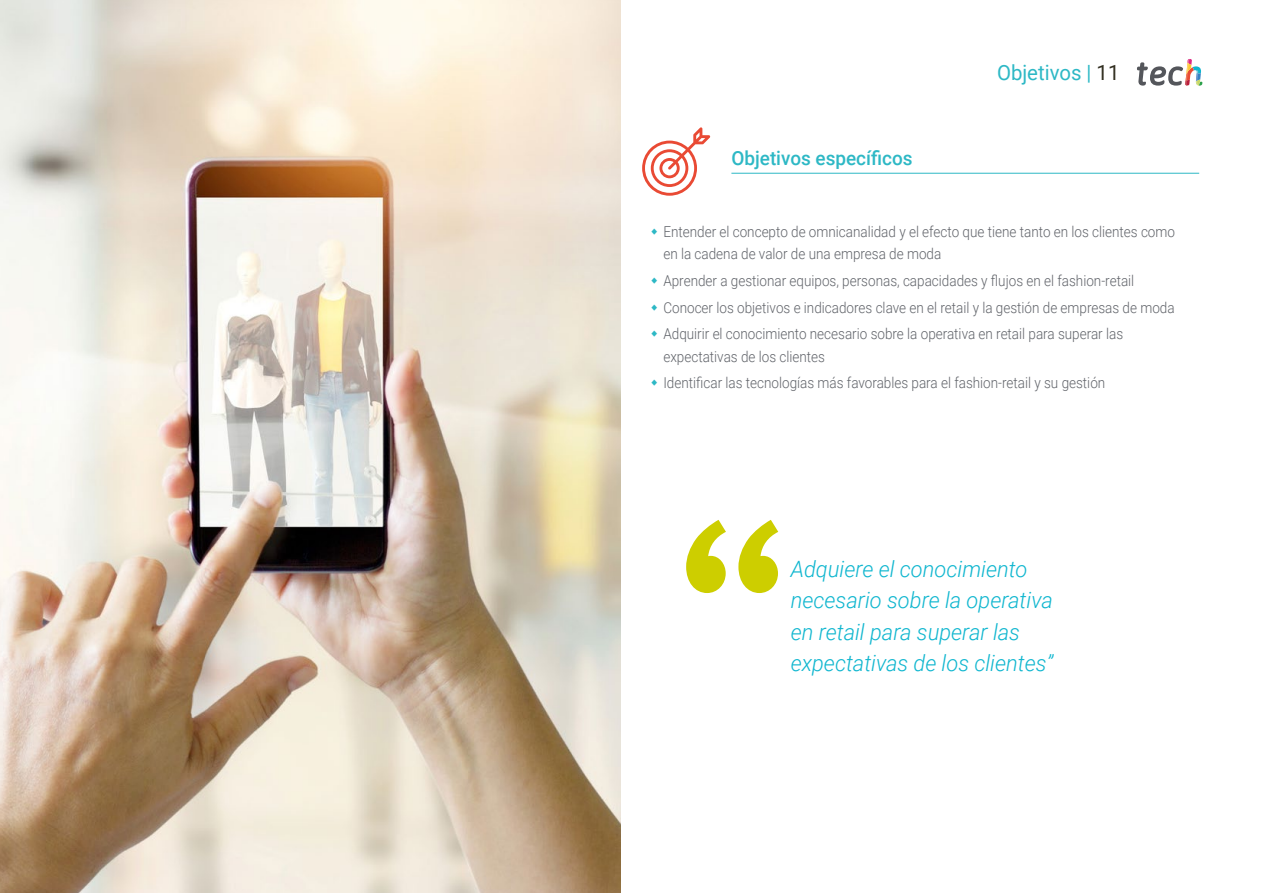
<style>
.page{position:relative;width:1263px;height:893px;background:#fff}
.page>*{position:absolute;margin:0;border:0;box-sizing:border-box;transform-origin:0 0}
.t1{font:italic 300 22.5px/31.5px "Roboto";color:#0fb6cf}
.t2{font:21px "Roboto";color:#2db8c5}
.t3{font:500 19.5px "Roboto";color:#2db8c5}
.t4{font:300 15px/26.7px "Roboto";color:#61646a;scale:.9 1}
.s1{color:#312e20}
</style>
<div class="page">
<hr style="left:731px;top:173px;width:468px;height:1px;background:#2db8c5">
<svg style="left:642px;top:127px;width:68px;height:69px"></svg>
<img style="left:0;top:0;width:621px;height:893px">
<svg style="left:1137px;top:59px;width:65px;height:27px"></svg>
<svg style="left:686px;top:520px;width:92px;height:73px"></svg>
<h3 class="t3" style="left:731px;top:144px;width:183px">Objetivos específicos</h3>
<h2 class="t2" style="left:997px;top:57px;width:124px">Objetivos | <span class="s1">11</span></h2>
<p class="t4" style="left:663px;top:219px;width:570px;line-height:22.5px">Entender el concepto de omnicanalidad y el efecto que tiene tanto en los clientes como en la cadena de valor de una empresa de moda</p>
<p class="t4" style="left:663px;top:266px;width:570px">Aprender a gestionar equipos, personas, capacidades y flujos en el fashion-retail<br>Conocer los objetivos e indicadores clave en el retail y la gestión de empresas de moda<br>Adquirir el conocimiento necesario sobre la operativa en retail para superar las</p>
<p class="t4" style="left:663px;top:342px;width:492px">expectativas de los clientes<br>Identificar las tecnologías más favorables para el fashion-retail y su gestión</p>
<h1 class="t1" style="left:791px;top:552px;width:264px">Adquiere el conocimiento necesario sobre la operativa en retail para superar las expectativas de los clientes”</h1>
</div>
